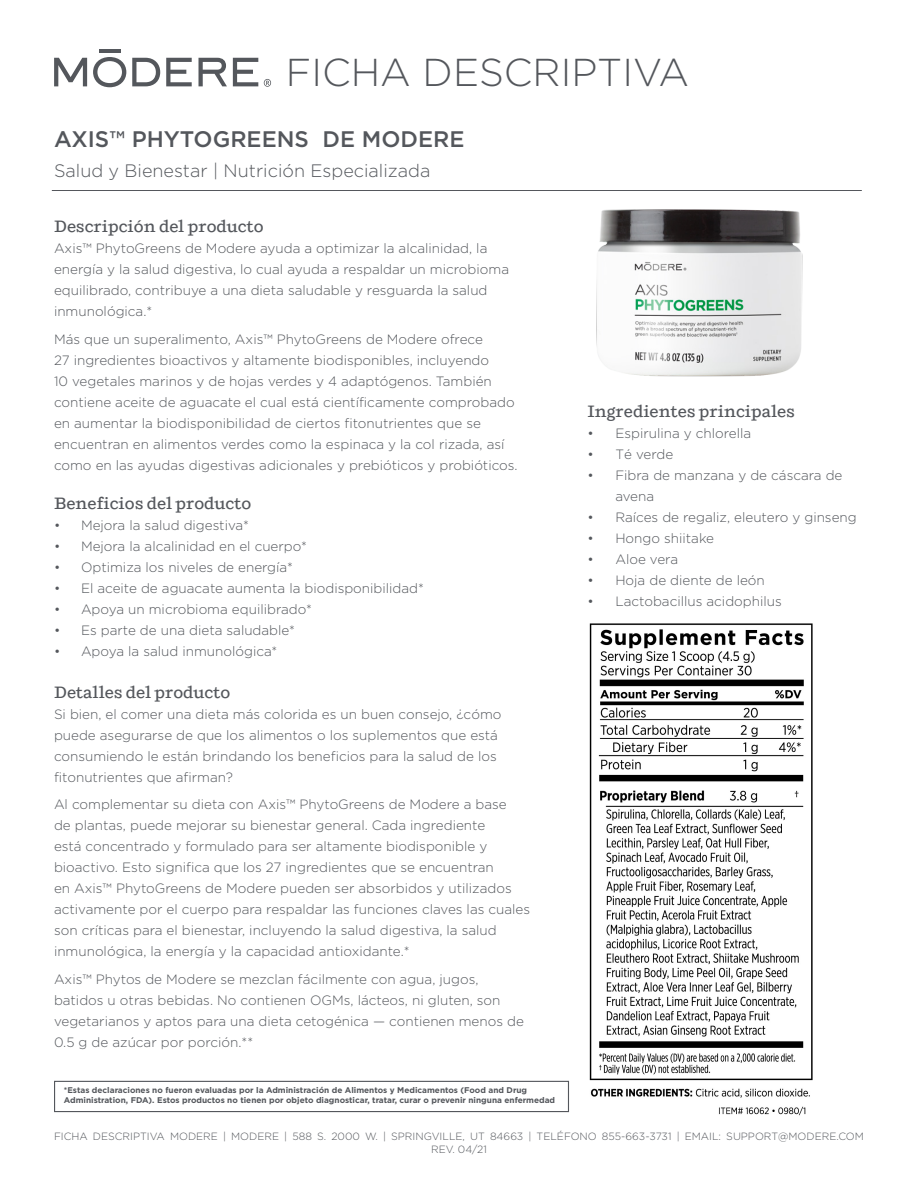
<style>
.page{position:relative;width:918px;height:1188px;background:#fff}
.page>*{position:absolute;margin:0;border:0;box-sizing:border-box;transform-origin:0 0}
.t1{font:300 38.85px "Gotham";color:#54575c}
.t2{font:500 22.5px "Gotham";color:#54575c}
.t3{font:300 18px "Gotham";color:#54575c}
.t4{font:500 16.5px "Shift";color:#54575c}
.t5{font:300 13.5px/21px "Gotham";color:#54575c}
.t6{font:300 10.5px/12.6px "Gotham";color:#54575c;text-align:center}
.t7{font:700 8.25px/9.9px "Gotham";color:#54575c}
</style>
<div class="page">
<svg style="left:132px;top:58px;width:28px;height:28px"></svg>
<svg style="left:166px;top:58px;width:26px;height:28px"></svg>
<svg style="left:199px;top:58px;width:28px;height:28px"></svg>
<svg style="left:233px;top:58px;width:25px;height:28px"></svg>
<svg style="left:93px;top:57px;width:33px;height:30px"></svg>
<hr style="left:99px;top:49px;width:22px;height:4px;background:#54575c">
<svg style="left:54px;top:58px;width:33px;height:28px"></svg>
<svg style="left:264px;top:79px;width:7px;height:8px"></svg>
<img style="left:589px;top:624px;width:224px;height:492px">
<img style="left:596px;top:209px;width:207px;height:168px">
<hr style="left:52px;top:190px;width:810px;height:1px;background:#54575c">
<div style="left:54px;top:1081px;width:515px;height:31px;border:1px solid #54575c"></div>
<h1 class="t1" style="left:286px;top:51px;width:405px">FICHA DESCRIPTIVA</h1>
<p class="t2" style="left:54px;top:126px;width:412px">AXIS™ PHYTOGREENS DE MODERE</p>
<p class="t3" style="left:54px;top:161px;width:378px">Salud y Bienestar | Nutrición Especializada</p>
<p class="t4" style="left:54px;top:216px;width:211px">Descripción del producto</p>
<p class="t5" style="left:54px;top:237px;width:457px">Axis™ PhytoGreens de Modere ayuda a optimizar la alcalinidad, la energía y la salud digestiva, lo cual ayuda a respaldar un microbioma equilibrado, contribuye a una dieta saludable y resguarda la salud inmunológica.*</p>
<p class="t5" style="left:54px;top:328px;width:465px">Más que un superalimento, Axis™ PhytoGreens de Modere ofrece<br>27 ingredientes bioactivos y altamente biodisponibles, incluyendo<br>10 vegetales marinos y de hojas verdes y 4 adaptógenos. También contiene aceite de aguacate el cual está científicamente comprobado en aumentar la biodisponibilidad de ciertos fitonutrientes que se encuentran en alimentos verdes como la espinaca y la col rizada, así como en las ayudas digestivas adicionales y prebióticos y probióticos.</p>
<p class="t4" style="left:54px;top:494px;width:199px">Beneficios del producto</p>
<p class="t5" style="left:54px;top:515px;width:196px">• Mejora la salud digestiva*</p>
<p class="t5" style="left:54px;top:536px;width:255px">• Mejora la alcalinidad en el cuerpo*</p>
<p class="t5" style="left:54px;top:557px;width:240px">• Optimiza los niveles de energía*</p>
<p class="t5" style="left:54px;top:578px;width:371px">• El aceite de aguacate aumenta la biodisponibilidad*</p>
<p class="t5" style="left:54px;top:599px;width:259px">• Apoya un microbioma equilibrado*</p>
<p class="t5" style="left:54px;top:620px;width:242px">• Es parte de una dieta saludable*</p>
<p class="t5" style="left:54px;top:641px;width:225px">• Apoya la salud inmunológica*</p>
<p class="t4" style="left:54px;top:682px;width:178px">Detalles del producto</p>
<p class="t5" style="left:54px;top:703px;width:449px">Si bien, el comer una dieta más colorida es un buen consejo, ¿cómo puede asegurarse de que los alimentos o los suplementos que está consumiendo le están brindando los beneficios para la salud de los fitonutrientes que afirman?</p>
<p class="t5" style="left:54px;top:794px;width:478px">Al complementar su dieta con Axis™ PhytoGreens de Modere a base<br>de plantas, puede mejorar su bienestar general. Cada ingrediente<br>está concentrado y formulado para ser altamente biodisponible y bioactivo. Esto significa que los 27 ingredientes que se encuentran<br>en Axis™ PhytoGreens de Modere pueden ser absorbidos y utilizados activamente por el cuerpo para respaldar las funciones claves las cuales son críticas para el bienestar, incluyendo la salud digestiva, la salud inmunológica, la energía y la capacidad antioxidante.*</p>
<p class="t5" style="left:54px;top:969px;width:472px">Axis™ Phytos de Modere se mezclan fácilmente con agua, jugos, batidos u otras bebidas. No contienen OGMs, lácteos, ni gluten, son vegetarianos y aptos para una dieta cetogénica — contienen menos de 0.5 g de azúcar por porción.**</p>
<p class="t7" style="left:64px;top:1085px;width:493px">*Estas declaraciones no fueron evaluadas por la Administración de Alimentos y Medicamentos (Food and Drug<br>Administration, FDA). Estos productos no tienen por objeto diagnosticar, tratar, curar o prevenir ninguna enfermedad</p>
<p class="t4" style="left:587px;top:401px;width:209px">Ingredientes principales</p>
<p class="t5" style="left:587px;top:422px;width:165px">• Espirulina y chlorella</p>
<p class="t5" style="left:587px;top:443px;width:87px">• Té verde</p>
<p class="t5" style="left:615px;top:464px;width:229px;text-indent:-28px">• Fibra de manzana y de cáscara de avena</p>
<p class="t5" style="left:587px;top:506px;width:271px">• Raíces de regaliz, eleutero y ginseng</p>
<p class="t5" style="left:587px;top:527px;width:128px">• Hongo shiitake</p>
<p class="t5" style="left:587px;top:548px;width:92px">• Aloe vera</p>
<p class="t5" style="left:587px;top:569px;width:179px">• Hoja de diente de león</p>
<p class="t5" style="left:587px;top:590px;width:196px">• Lactobacillus acidophilus</p>
<p class="t6" style="left:54px;top:1130px;width:812px">FICHA DESCRIPTIVA MODERE | MODERE | 588 S. 2000 W. | SPRINGVILLE, UT 84663 | TELÉFONO 855-663-3731 | EMAIL: SUPPORT@MODERE.COM<br>REV. 04/21</p>
</div>
